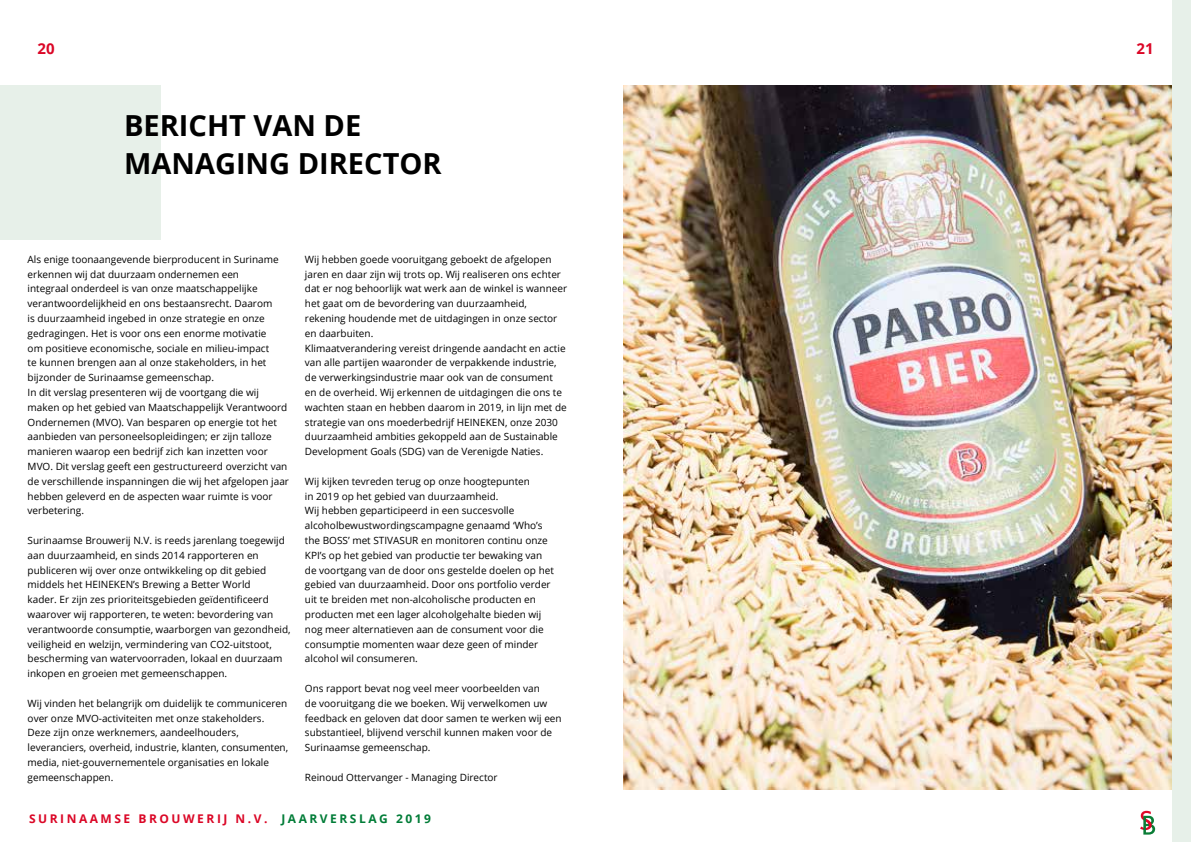
<style>
.page{position:relative;width:1191px;height:842px;background:#fff}
.page>*{position:absolute;margin:0;border:0;box-sizing:border-box;transform-origin:0 0}
.t1{font:700 29px/38px "Open Sans";color:#000}
.t2{font:700 15px "Open Sans";color:#db0626}
.t3{font:700 12px "Open Sans";letter-spacing:.21em;color:#db0626}
.t4{font:10px/14.8px "Open Sans";color:#000}
.s1{color:#007c37}
</style>
<div class="page">
<svg style="left:1140px;top:811px;width:15px;height:24px"></svg>
<img style="left:624px;top:85px;width:548px;height:704px">
<div style="left:0;top:85px;width:160px;height:155px;background:#e7f0e9"></div>
<div style="left:1172px;top:0;width:19px;height:842px;background:#e7f0e9"></div>
<h2 class="t2" style="left:37px;top:38px;width:19px">20</h2>
<h2 class="t2" style="left:1136px;top:38px;width:19px">21</h2>
<h1 class="t1" style="left:124px;top:106px;width:319px">BERICHT VAN DE<br>MANAGING DIRECTOR</h1>
<p class="t4" style="left:28px;top:251px;width:263px">Als enige toonaangevende bierproducent in Suriname erkennen wij dat duurzaam ondernemen een<br>integraal onderdeel is van onze maatschappelijke verantwoordelijkheid en ons bestaansrecht. Daarom<br>is duurzaamheid ingebed in onze strategie en onze gedragingen. Het is voor ons een enorme motivatie<br>om positieve economische, sociale en milieu-impact<br>te kunnen brengen aan al onze stakeholders, in het bijzonder de Surinaamse gemeenschap.<br>In dit verslag presenteren wij de voortgang die wij maken op het gebied van Maatschappelijk Verantwoord Ondernemen (MVO). Van besparen op energie tot het aanbieden van personeelsopleidingen; er zijn talloze manieren waarop een bedrijf zich kan inzetten voor MVO. Dit verslag geeft een gestructureerd overzicht van de verschillende inspanningen die wij het afgelopen jaar hebben geleverd en de aspecten waar ruimte is voor verbetering.</p>
<p class="t4" style="left:28px;top:533px;width:265px">Surinaamse Brouwerij N.V. is reeds jarenlang toegewijd aan duurzaamheid, en sinds 2014 rapporteren en publiceren wij over onze ontwikkeling op dit gebied middels het HEINEKEN’s Brewing a Better World<br>kader. Er zijn zes prioriteitsgebieden geïdentificeerd waarover wij rapporteren, te weten: bevordering van verantwoorde consumptie, waarborgen van gezondheid, veiligheid en welzijn, vermindering van CO2-uitstoot, bescherming van watervoorraden, lokaal en duurzaam inkopen en groeien met gemeenschappen.</p>
<p class="t4" style="left:28px;top:695px;width:262px">Wij vinden het belangrijk om duidelijk te communiceren over onze MVO-activiteiten met onze stakeholders.<br>Deze zijn onze werknemers, aandeelhouders, leveranciers, overheid, industrie, klanten, consumenten, media, niet-gouvernementele organisaties en lokale gemeenschappen.</p>
<p class="t4" style="left:305px;top:251px;width:264px">Wij hebben goede vooruitgang geboekt de afgelopen jaren en daar zijn wij trots op. Wij realiseren ons echter dat er nog behoorlijk wat werk aan de winkel is wanneer het gaat om de bevordering van duurzaamheid, rekening houdende met de uitdagingen in onze sector en daarbuiten.<br>Klimaatverandering vereist dringende aandacht en actie van alle partijen waaronder de verpakkende industrie, de verwerkingsindustrie maar ook van de consument en de overheid. Wij erkennen de uitdagingen die ons te wachten staan en hebben daarom in 2019, in lijn met de strategie van ons moederbedrijf HEINEKEN, onze 2030 duurzaamheid ambities gekoppeld aan de Sustainable Development Goals (SDG) van de Verenigde Naties.</p>
<p class="t4" style="left:305px;top:473px;width:250px">Wij kijken tevreden terug op onze hoogtepunten<br>in 2019 op het gebied van duurzaamheid.<br>Wij hebben geparticipeerd in een succesvolle alcoholbewustwordingscampagne genaamd ‘Who’s the BOSS’ met STIVASUR en monitoren continu onze KPI’s op het gebied van productie ter bewaking van de voortgang van de door ons gestelde doelen op het gebied van duurzaamheid. Door ons portfolio verder uit te breiden met non-alcoholische producten en producten met een lager alcoholgehalte bieden wij nog meer alternatieven aan de consument voor die consumptie momenten waar deze geen of minder alcohol wil consumeren.</p>
<p class="t4" style="left:305px;top:681px;width:258px">Ons rapport bevat nog veel meer voorbeelden van<br>de vooruitgang die we boeken. Wij verwelkomen uw feedback en geloven dat door samen te werken wij een substantieel, blijvend verschil kunnen maken voor de Surinaamse gemeenschap.</p>
<p class="t4" style="left:305px;top:769px;width:194px">Reinoud Ottervanger - Managing Director</p>
<p class="t3" style="left:29px;top:810px;width:403px">SURINAAMSE BROUWERIJ N.V. <span class="s1">JAARVERSLAG 2019</span></p>
</div>
